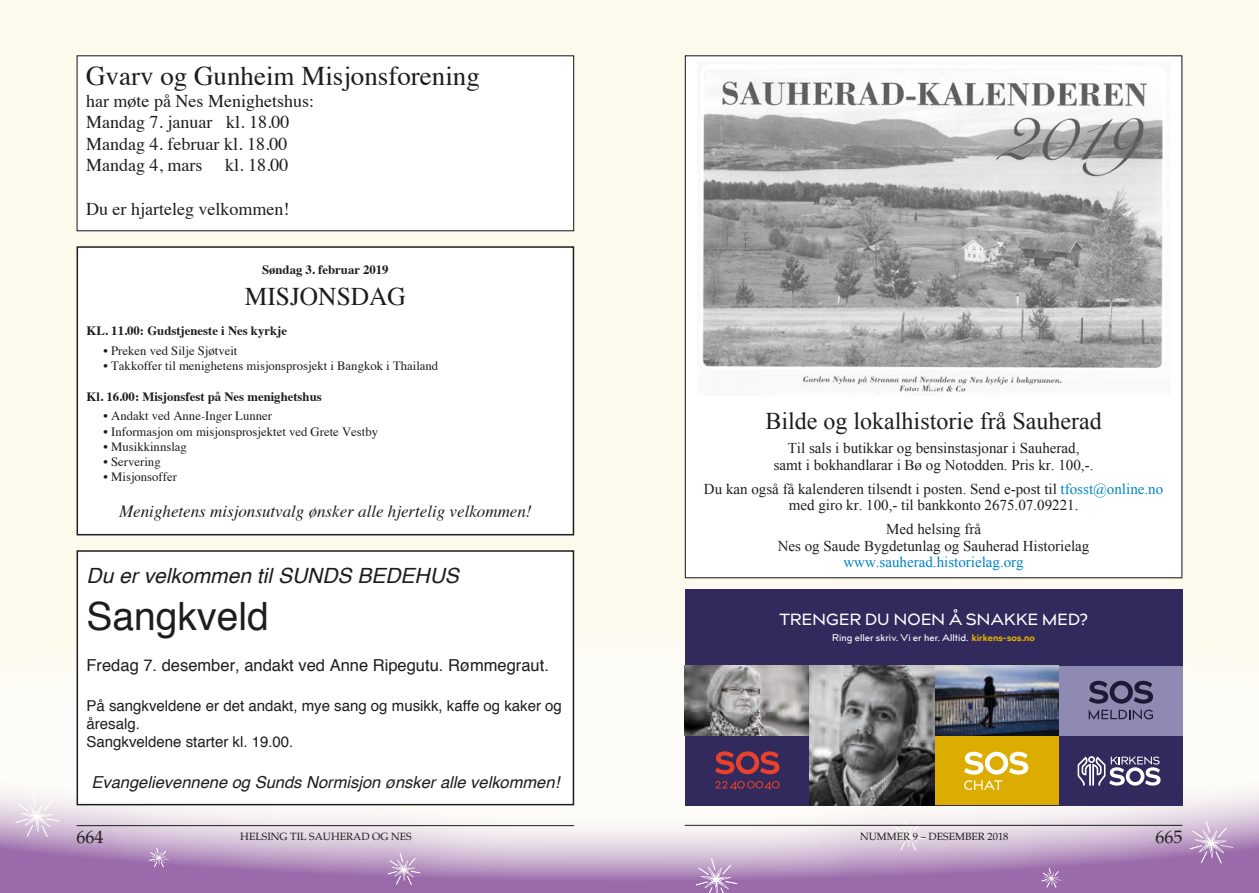
<style>
.page{position:relative;width:1259px;height:893px;background:#fcf9ed}
.page>*{position:absolute;margin:0;border:0;box-sizing:border-box;transform-origin:0 0}
.t1{font:39px "Helvetica";color:#1d1d1b}
.t2{font:27px "Times";color:#1d1d1b}
.t3{font:25.5px "Times";color:#1d1d1b}
.t4{font:24px "Times New Roman";color:#1d1d1b}
.t5{font:italic 21px "Helvetica";color:#1d1d1b}
.t6{font:18px/21.6px "Times";color:#1d1d1b}
.t7{font:18px "Palatino";color:#1d1d1b}
.t8{font:italic 16.95px "Times";color:#1d1d1b}
.t9{font:italic 16.5px "Helvetica";color:#1d1d1b}
.t10{font:16.5px "Helvetica";color:#1d1d1b}
.t11{font:500 16.05px "billcorporatemedium";letter-spacing:.02em;color:#fff}
.t12{font:15px/16.5px "Times New Roman";color:#1d1d1b;text-align:center}
.t13{font:15px/18px "Helvetica";color:#1d1d1b}
.t14{font:15px "Times New Roman";color:#0083c4}
.t15{font:12.75px "Times";color:#1d1d1b}
.t16{font:700 12.75px "Times";color:#1d1d1b}
.t17{font:10.5px "Palatino";color:#1d1d1b}
.t18{font:500 9.6px "billcorporatemedium";letter-spacing:.01em;color:#fff}
.s1{color:#0083c4}
.s2{font-weight:800;color:#dcad00}
</style>
<div class="page">
<div style="left:0;top:754px;width:1259px;height:139px;background:#9a6aaa"></div>
<svg style="left:696px;top:881px;width:41px;height:12px"></svg>
<svg style="left:396px;top:881px;width:16px;height:4px"></svg>
<svg style="left:1041px;top:881px;width:17px;height:7px"></svg>
<svg style="left:0;top:621px;width:1259px;height:260px"></svg>
<hr style="left:77px;top:825px;width:497px;height:1px;background:#1d1d1b">
<hr style="left:685px;top:825px;width:497px;height:1px;background:#1d1d1b">
<div style="left:685px;top:589px;width:497px;height:216px;background:#32295d"></div>
<svg style="left:715px;top:751px;width:64px;height:23px"></svg>
<svg style="left:715px;top:781px;width:64px;height:9px"></svg>
<img style="left:685px;top:666px;width:124px;height:70px">
<div style="left:934px;top:735px;width:125px;height:70px;background:#dcad00"></div>
<svg style="left:964px;top:752px;width:64px;height:38px"></svg>
<img style="left:934px;top:666px;width:125px;height:70px">
<div style="left:1059px;top:666px;width:123px;height:70px;background:#8e8ab1"></div>
<svg style="left:1088px;top:681px;width:65px;height:39px"></svg>
<img style="left:809px;top:666px;width:125px;height:139px">
<svg style="left:1077px;top:756px;width:83px;height:30px"></svg>
<div style="left:77px;top:56px;width:496px;height:175px;background:#fff"></div>
<div style="left:77px;top:55px;width:497px;height:176px;border:1px solid #1d1d1b"></div>
<div style="left:77px;top:247px;width:496px;height:288px;background:#fff"></div>
<div style="left:77px;top:246px;width:497px;height:289px;border:2px solid #1d1d1b"></div>
<div style="left:77px;top:551px;width:496px;height:254px;background:#fff"></div>
<div style="left:77px;top:550px;width:497px;height:255px;border:2px solid #1d1d1b"></div>
<div style="left:685px;top:56px;width:497px;height:522px;background:#fff"></div>
<img style="left:702px;top:69px;width:461px;height:324px">
<h2 class="t2" style="left:86px;top:51px;width:395px">Gvarv og Gunheim Misjonsforening</h2>
<p class="t6" style="left:86px;top:88px;width:229px">har møte på Nes Menighetshus:<br>Mandag 7. januar kl. 18.00<br>Mandag 4. februar kl. 18.00<br>Mandag 4, mars</p>
<p class="t6" style="left:225px;top:153px;width:65px">kl. 18.00</p>
<p class="t6" style="left:86px;top:196px;width:205px">Du er hjarteleg velkommen!</p>
<p class="t16" style="left:262px;top:258px;width:128px">Søndag 3. februar 2019</p>
<h3 class="t3" style="left:245px;top:272px;width:163px">MISJONSDAG</h3>
<p class="t16" style="left:87px;top:319px;width:202px">KL. 11.00: Gudstjeneste i Nes kyrkje</p>
<p class="t15" style="left:104px;top:339px;width:135px">• Preken ved Silje Sjøtveit</p>
<p class="t15" style="left:104px;top:354px;width:336px">• Takkoffer til menighetens misjonsprosjekt i Bangkok i Thailand</p>
<p class="t16" style="left:87px;top:384px;width:237px">Kl. 16.00: Misjonsfest på Nes menighetshus</p>
<p class="t15" style="left:104px;top:404px;width:170px">• Andakt ved Anne-Inger Lunner</p>
<p class="t15" style="left:104px;top:419px;width:276px">• Informasjon om misjonsprosjektet ved Grete Vestby</p>
<p class="t15" style="left:104px;top:435px;width:85px">• Musikkinnslag</p>
<p class="t15" style="left:104px;top:450px;width:59px">• Servering</p>
<p class="t15" style="left:104px;top:465px;width:75px">• Misjonsoffer</p>
<p class="t8" style="left:119px;top:497px;width:414px">Menighetens misjonsutvalg ønsker alle hjertelig velkommen!</p>
<h3 class="t5" style="left:87px;top:559px;width:374px">Du er velkommen til SUNDS BEDEHUS</h3>
<h1 class="t1" style="left:87px;top:586px;width:184px">Sangkveld</h1>
<p class="t10" style="left:87px;top:653px;width:464px">Fredag 7. desember, andakt ved Anne Ripegutu. Rømmegraut.</p>
<p class="t13" style="left:87px;top:697px;width:477px">På sangkveldene er det andakt, mye sang og musikk, kaffe og kaker og åresalg.<br>Sangkveldene starter kl. 19.00.</p>
<p class="t9" style="left:91px;top:769px;width:469px">Evangelievennene og Sunds Normisjon ønsker alle velkommen!</p>
<h3 class="t4" style="left:765px;top:405px;width:337px">Bilde og lokalhistorie frå Sauherad</h3>
<p class="t12" style="left:774px;top:439px;width:321px">Til sals i butikkar og bensinstasjonar i Sauherad, samt i bokhandlarar i Bø og Notodden. Pris kr. 100,-.</p>
<p class="t12" style="left:704px;top:480px;width:461px">Du kan også få kalenderen tilsendt i posten. Send e-post til <span class="s1">tfosst@online.no </span>med giro kr. 100,- til bankkonto 2675.07.09221.</p>
<p class="t12" style="left:777px;top:520px;width:313px">Med helsing frå<br>Nes og Saude Bygdetunlag og Sauherad Historielag</p>
<p class="t14" style="left:843px;top:552px;width:182px">www.sauherad.historielag.org</p>
<p class="t11" style="left:779px;top:607px;width:310px">TRENGER DU NOEN Å SNAKKE MED?</p>
<p class="t18" style="left:832px;top:631px;width:204px">Ring eller skriv. Vi er her. Alltid. <span class="s2">kirkens-sos.no</span></p>
<p class="t7" style="left:77px;top:826px;width:28px">664</p>
<p class="t17" style="left:240px;top:831px;width:173px">HELSING TIL SAUHERAD OG NES</p>
<p class="t17" style="left:860px;top:831px;width:150px">NUMMER 9 – DESEMBER 2018</p>
<p class="t7" style="left:1155px;top:826px;width:28px">665</p>
</div>
